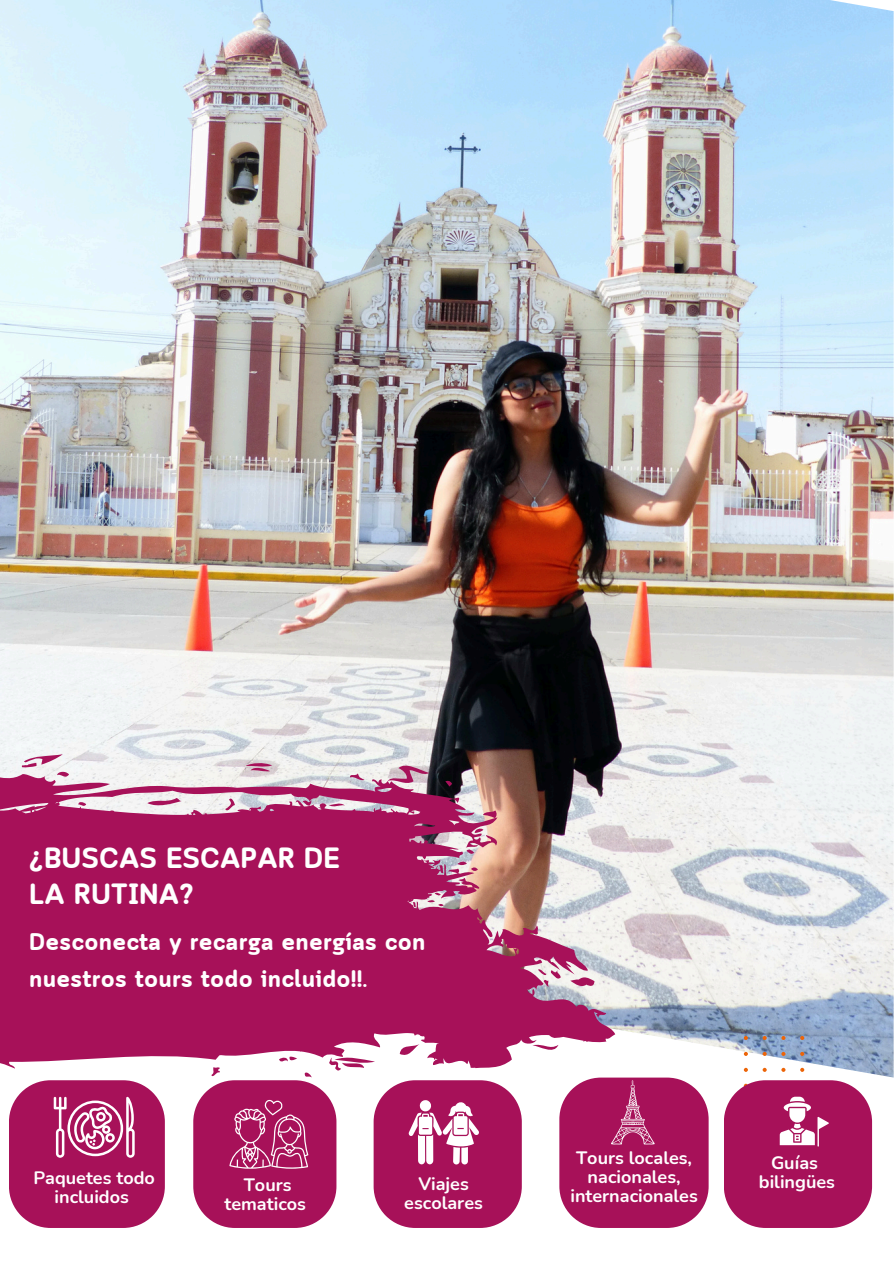
<style>
.page{position:relative;width:894px;height:1264px;background:#fff}
.page>*{position:absolute;margin:0;border:0;box-sizing:border-box;transform-origin:0 0}
.t1{font:700 29.25px/36px "Cloud Soft";color:#fff}
.t2{font:700 24px/37.2px "Cloud Soft";letter-spacing:.01em;color:#fff}
.t3{font:700 18px/19.2px "Nunito";color:#fff;text-align:center}
</style>
<div class="page">
<img style="left:0;top:0;width:893px;height:1077px">
<svg style="left:0;top:754px;width:615px;height:323px;background:#b44f7d"></svg>
<svg style="left:781px;top:1067px;width:4px;height:4px"></svg>
<svg style="left:781px;top:1051px;width:4px;height:4px"></svg>
<svg style="left:781px;top:1035px;width:4px;height:5px"></svg>
<svg style="left:762px;top:1067px;width:4px;height:4px"></svg>
<svg style="left:762px;top:1051px;width:4px;height:4px"></svg>
<svg style="left:762px;top:1035px;width:4px;height:5px"></svg>
<svg style="left:800px;top:1067px;width:4px;height:4px"></svg>
<svg style="left:800px;top:1051px;width:4px;height:4px"></svg>
<svg style="left:800px;top:1035px;width:4px;height:5px"></svg>
<svg style="left:743px;top:1067px;width:4px;height:4px"></svg>
<svg style="left:743px;top:1051px;width:4px;height:4px"></svg>
<svg style="left:743px;top:1035px;width:4px;height:5px"></svg>
<svg style="left:9px;top:1080px;width:156px;height:147px;background:#b2316f"></svg>
<svg style="left:559px;top:1077px;width:149px;height:150px;background:#ae2567"></svg>
<svg style="left:724px;top:1080px;width:147px;height:147px;background:#b02a6a"></svg>
<svg style="left:193px;top:1080px;width:143px;height:147px;background:#b12d6c"></svg>
<svg style="left:373px;top:1080px;width:148px;height:147px;background:#b53773"></svg>
<p class="t1" style="left:29px;top:842px;width:312px">¿BUSCAS ESCAPAR DE<br>LA RUTINA?</p>
<h1 class="t2" style="left:29px;top:925px;width:397px">Desconecta y recarga energías con nuestros tours todo incluido!!.</h1>
<h2 class="t3" style="left:33px;top:1168px;width:123px">Paquetes todo incluidos</h2>
<p class="t3" style="left:224px;top:1174px;width:83px">Tours tematicos</p>
<p class="t3" style="left:404px;top:1174px;width:80px">Viajes escolares</p>
<p class="t3" style="left:570px;top:1148px;width:129px">Tours locales, nacionales, internacionales</p>
<p class="t3" style="left:770px;top:1153px;width:48px">Guías</p>
<p class="t3" style="left:758px;top:1172px;width:78px">bilingües</p>
</div>
